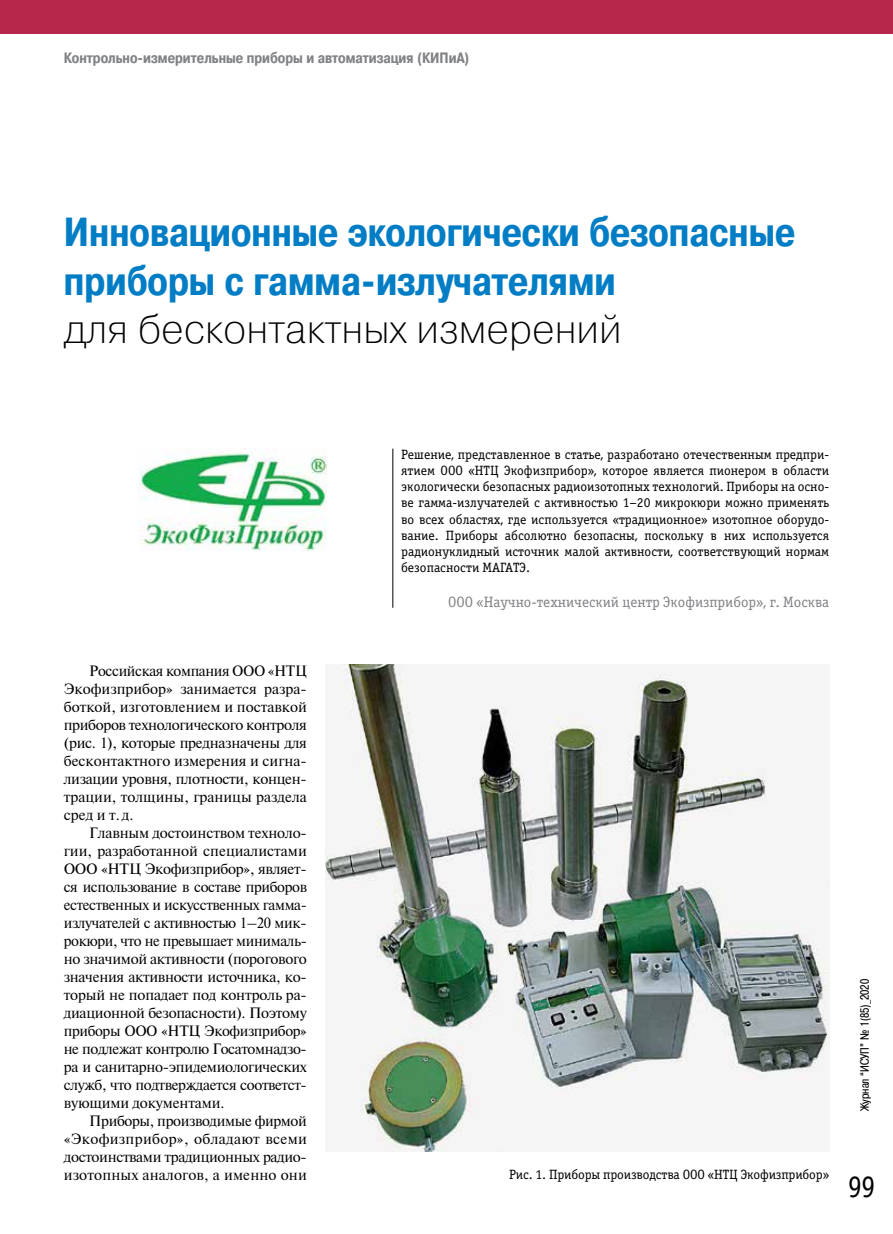
<style>
.page{position:relative;width:893px;height:1234px;background:#fff}
.page>*{position:absolute;margin:0;border:0;box-sizing:border-box;transform-origin:0 0}
.t1{font:700 40.5px/48.6px "Pragmatica Cond C";color:#007dc5}
.t2{font:40.5px "Pragmatica Light C";color:#000}
.t3{font:31.5px "Officina Serif C";color:#000;scale:.9 1}
.t4{font:15px/18px "Newton";letter-spacing:-.01em;color:#000;text-align:justify}
.t5{font:700 15px "Pragmatica Cond C";color:#808285}
.t6{font:15px "Officina Serif C";color:#808285}
.t7{font:13.5px/16.2px "Officina Serif C";color:#000;text-align:justify}
.t8{font:12px "Pragmatica Cond C";color:#000}
</style>
<div class="page">
<div style="left:0;top:0;width:893px;height:34px;background:#b7274c"></div>
<hr style="left:393px;top:448px;width:1px;height:159px;background:#000">
<img style="left:325px;top:664px;width:504px;height:486px">
<img style="left:139px;top:448px;width:188px;height:102px">
<p class="t5" style="left:64px;top:50px;width:407px">Контрольно-измерительные приборы и автоматизация (КИПиА)</p>
<h1 class="t1" style="left:64px;top:208px;width:733px">Инновационные экологически безопасные приборы с гамма-излучателями</h1>
<h1 class="t2" style="left:64px;top:306px;width:559px">для бесконтактных измерений</h1>
<p class="t4" style="left:64px;top:660px;width:245px;text-indent:26px">Российская компания ООО «НТЦ Экофизприбор» занимается разра&shy;боткой, изготовлением и поставкой приборов технологического контроля (рис. 1), которые предназначены для бесконтактного измерения и сигна&shy;лизации уровня, плотности, концен&shy;трации, толщины, границы раздела сред и т.д.</p>
<p class="t4" style="left:64px;top:822px;width:245px;text-indent:26px">Главным достоинством техноло&shy;гии, разработанной специалистами ООО «НТЦ Экофизприбор», являет&shy;ся использование в составе приборов естественных и искусственных гамма&shy;излучателей с активностью 1–20 мик&shy;рокюри, что не превышает минималь&shy;но значимой активности (порогового значения активности источника, ко&shy;торый не попадает под контроль ра&shy;диационной безопасности). Поэтому приборы ООО «НТЦ Экофизприбор» не подлежат контролю Госатомнадзо&shy;ра и санитарно-эпидемиологических служб, что подтверждается соответст&shy;вующими документами.</p>
<p class="t4" style="left:64px;top:1110px;width:245px;text-indent:26px">Приборы, производимые фирмой «Экофизприбор», обладают всеми достоинствами традиционных радио&shy;изотопных аналогов, а именно они</p>
<p class="t7" style="left:401px;top:446px;width:430px">Решение, представленное в статье, разработано отечественным предпри&shy;ятием ООО «НТЦ Экофизприбор», которое является пионером в области экологически безопасных радиоизотопных технологий. Приборы на осно&shy;ве гамма-излучателей с активностью 1–20 микрокюри можно применять во всех областях, где используется «традиционное» изотопное оборудо&shy;вание. Приборы абсолютно безопасны, поскольку в них используется радионуклидный источник малой активности, соответствующий нормам безопасности МАГАТЭ.</p>
<p class="t6" style="left:448px;top:594px;width:383px">ООО «Научно-технический центр Экофизприбор», г. Москва</p>
<p class="t8" style="left:858px;top:1110px;width:134px;rotate:-90deg">Журнал “ИСУП” № 1(85)_2020</p>
<p class="t7" style="left:509px;top:1166px;width:322px">Рис. 1. Приборы производства ООО «НТЦ Экофизприбор»</p>
<h2 class="t3" style="left:848px;top:1168px;width:32px">99</h2>
</div>
